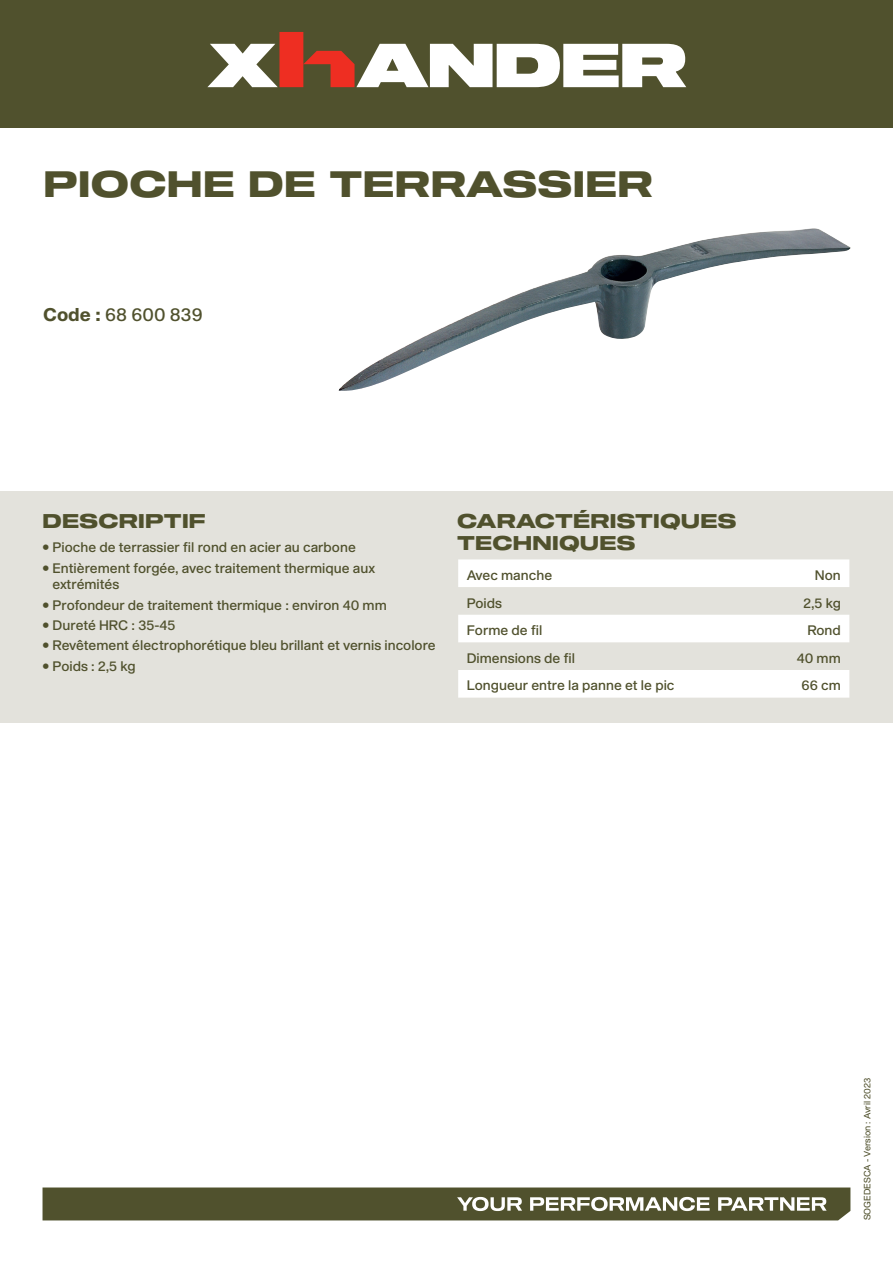
<style>
.page{position:relative;width:893px;height:1263px;background:#fff}
.page>*{position:absolute;margin:0;border:0;box-sizing:border-box;transform-origin:0 0}
.t1{font:36px "Shapiro 75 Heavy Extd";letter-spacing:.01em;color:#50512d}
.t2{font:19.5px/22.5px "Shapiro 75 Heavy Extd";letter-spacing:.01em;color:#50512d}
.t3{font:18px "Shapiro 55 Middle";color:#50512d}
.t4{font:13.5px/16.2px "Shapiro 55 Middle";color:#50512d}
.t5{font:9px "Shapiro 45 Welter";color:#50512d}
.s1{font-family:"Shapiro 75";font-weight:800}
</style>
<div class="page">
<svg style="left:43px;top:1187px;width:807px;height:33px;background:#636444"></svg>
<div style="left:0;top:0;width:893px;height:128px;background:#50512d"></div>
<svg style="left:207px;top:32px;width:479px;height:55px"></svg>
<div style="left:0;top:491px;width:893px;height:232px;background:#e3e2dc"></div>
<svg style="left:458px;top:559px;width:391px;height:83px"></svg>
<div style="left:458px;top:670px;width:391px;height:28px;background:#fff"></div>
<img style="left:339px;top:228px;width:511px;height:163px">
<h1 class="t1" style="left:43px;top:159px;width:611px">PIOCHE DE TERRASSIER</h1>
<h3 class="t3" style="left:43px;top:302px;width:161px"><span class="s1">Code :</span> 68 600 839</h3>
<h2 class="t2" style="left:43px;top:510px;width:165px">DESCRIPTIF</h2>
<p class="t4" style="left:43px;top:540px;width:315px">• Pioche de terrassier fil rond en acier au carbone</p>
<p class="t4" style="left:53px;top:560px;width:324px;text-indent:-10px">• Entièrement forgée, avec traitement thermique aux extrémités</p>
<p class="t4" style="left:43px;top:597px;width:346px">• Profondeur de traitement thermique : environ 40 mm</p>
<p class="t4" style="left:43px;top:618px;width:134px">• Dureté HRC : 35-45</p>
<p class="t4" style="left:43px;top:638px;width:395px">• Revêtement électrophorétique bleu brillant et vernis incolore</p>
<p class="t4" style="left:43px;top:658px;width:95px">• Poids : 2,5 kg</p>
<h2 class="t2" style="left:457px;top:510px;width:281px">CARACTÉRISTIQUES<br>TECHNIQUES</h2>
<p class="t4" style="left:467px;top:567px;width:87px">Avec manche</p>
<p class="t4" style="left:467px;top:595px;width:37px">Poids</p>
<p class="t4" style="left:467px;top:623px;width:77px">Forme de fil</p>
<p class="t4" style="left:467px;top:650px;width:110px">Dimensions de fil</p>
<p class="t4" style="left:467px;top:678px;width:209px">Longueur entre la panne et le pic</p>
<p class="t4" style="left:815px;top:567px;width:27px">Non</p>
<p class="t4" style="left:803px;top:595px;width:39px">2,5 kg</p>
<p class="t4" style="left:807px;top:623px;width:35px">Rond</p>
<p class="t4" style="left:797px;top:650px;width:46px">40 mm</p>
<p class="t4" style="left:801px;top:678px;width:41px">66 cm</p>
<p class="t5" style="left:861px;top:1220px;width:144px;rotate:-90deg">SOGEDESCA - Version : Avril 2023</p>
</div>
